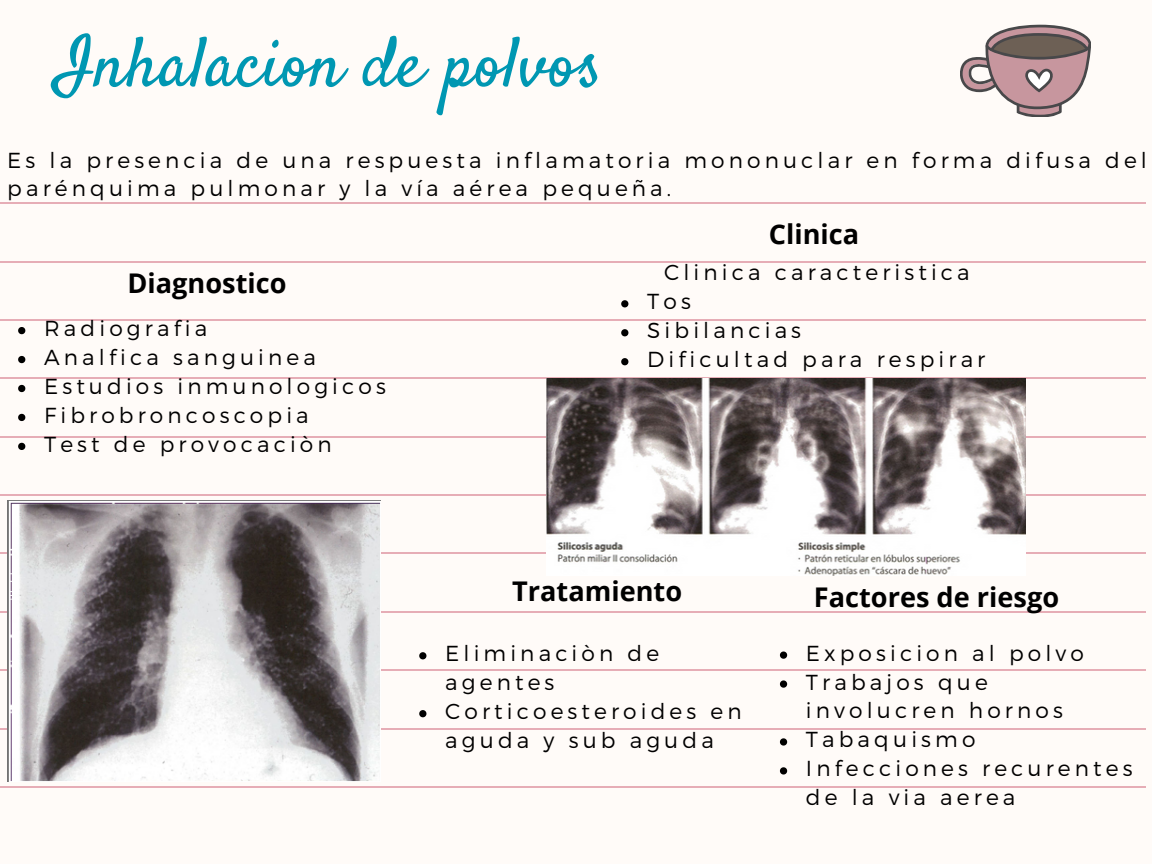
<style>
.page{position:relative;width:1152px;height:864px;background:#fffbf8}
.page>*{position:absolute;margin:0;border:0;box-sizing:border-box;transform-origin:0 0}
.t1{font:70.95px "Satisfy";color:#0097b2}
.t2{font:700 27.15px "Open Sans";color:#000}
.t3{font:300 21.75px/29px "Montserrat";letter-spacing:.19em;color:#000}
</style>
<div class="page">
<svg style="left:960px;top:25px;width:131px;height:92px"></svg>
<hr style="left:0;top:203px;width:1145px;height:1px;background:#e6adb6">
<hr style="left:0;top:261px;width:1145px;height:1px;background:#e6adb6">
<hr style="left:0;top:319px;width:1145px;height:2px;background:#e6adb6">
<hr style="left:0;top:378px;width:1145px;height:1px;background:#e6adb6">
<hr style="left:0;top:436px;width:1145px;height:1px;background:#e6adb6">
<hr style="left:0;top:494px;width:1145px;height:2px;background:#e6adb6">
<hr style="left:0;top:553px;width:1145px;height:1px;background:#e6adb6">
<hr style="left:0;top:611px;width:1145px;height:2px;background:#e6adb6">
<hr style="left:0;top:670px;width:1145px;height:1px;background:#e6adb6">
<hr style="left:0;top:728px;width:1145px;height:1px;background:#e6adb6">
<hr style="left:0;top:786px;width:1145px;height:2px;background:#e6adb6">
<img style="left:7px;top:500px;width:374px;height:282px">
<img style="left:546px;top:379px;width:479px;height:197px">
<svg style="left:18px;top:327px;width:7px;height:7px"></svg>
<svg style="left:18px;top:356px;width:7px;height:7px"></svg>
<svg style="left:18px;top:385px;width:7px;height:7px"></svg>
<svg style="left:18px;top:414px;width:7px;height:7px"></svg>
<svg style="left:18px;top:443px;width:7px;height:7px"></svg>
<svg style="left:621px;top:300px;width:7px;height:7px"></svg>
<svg style="left:621px;top:329px;width:7px;height:7px"></svg>
<svg style="left:621px;top:358px;width:7px;height:7px"></svg>
<svg style="left:419px;top:652px;width:7px;height:7px"></svg>
<svg style="left:419px;top:710px;width:7px;height:7px"></svg>
<svg style="left:780px;top:652px;width:7px;height:7px"></svg>
<svg style="left:780px;top:680px;width:7px;height:8px"></svg>
<svg style="left:780px;top:738px;width:7px;height:8px"></svg>
<svg style="left:780px;top:767px;width:7px;height:8px"></svg>
<p class="t1" style="left:56px;top:19px;width:548px">Inhalacion de polvos</p>
<p class="t3" style="left:7px;top:144px;width:1141px">Es la presencia de una respuesta inflamatoria mononuclar en forma difusa del parénquima pulmonar y la vía aérea pequeña.</p>
<h2 class="t2" style="left:769px;top:215px;width:92px">Clinica</h2>
<p class="t2" style="left:128px;top:264px;width:160px">Diagnostico</p>
<p class="t3" style="left:664px;top:257px;width:307px">Clinica caracteristica</p>
<p class="t3" style="left:647px;top:286px;width:45px">Tos</p>
<p class="t3" style="left:647px;top:315px;width:155px">Sibilancias</p>
<p class="t3" style="left:647px;top:344px;width:340px">Dificultad para respirar</p>
<p class="t3" style="left:44px;top:313px;width:165px">Radiografia</p>
<p class="t3" style="left:44px;top:342px;width:273px">Analfica sanguinea</p>
<p class="t3" style="left:44px;top:371px;width:343px">Estudios inmunologicos</p>
<p class="t3" style="left:44px;top:400px;width:266px">Fibrobroncoscopia</p>
<h2 class="t3" style="left:44px;top:429px;width:289px">Test de provocaciòn</h2>
<p class="t2" style="left:512px;top:572px;width:171px">Tratamiento</p>
<p class="t3" style="left:445px;top:638px;width:215px">Eliminaciòn de agentes</p>
<h2 class="t3" style="left:445px;top:696px;width:298px">Corticoesteroides en aguda y sub aguda</h2>
<p class="t2" style="left:814px;top:578px;width:247px">Factores de riesgo</p>
<h2 class="t3" style="left:806px;top:637px;width:280px">Exposicion al polvo</h2>
<p class="t3" style="left:806px;top:666px;width:258px">Trabajos que involucren hornos</p>
<p class="t3" style="left:806px;top:724px;width:171px">Tabaquismo</p>
<p class="t3" style="left:806px;top:753px;width:328px">Infecciones recurentes de la via aerea</p>
</div>
